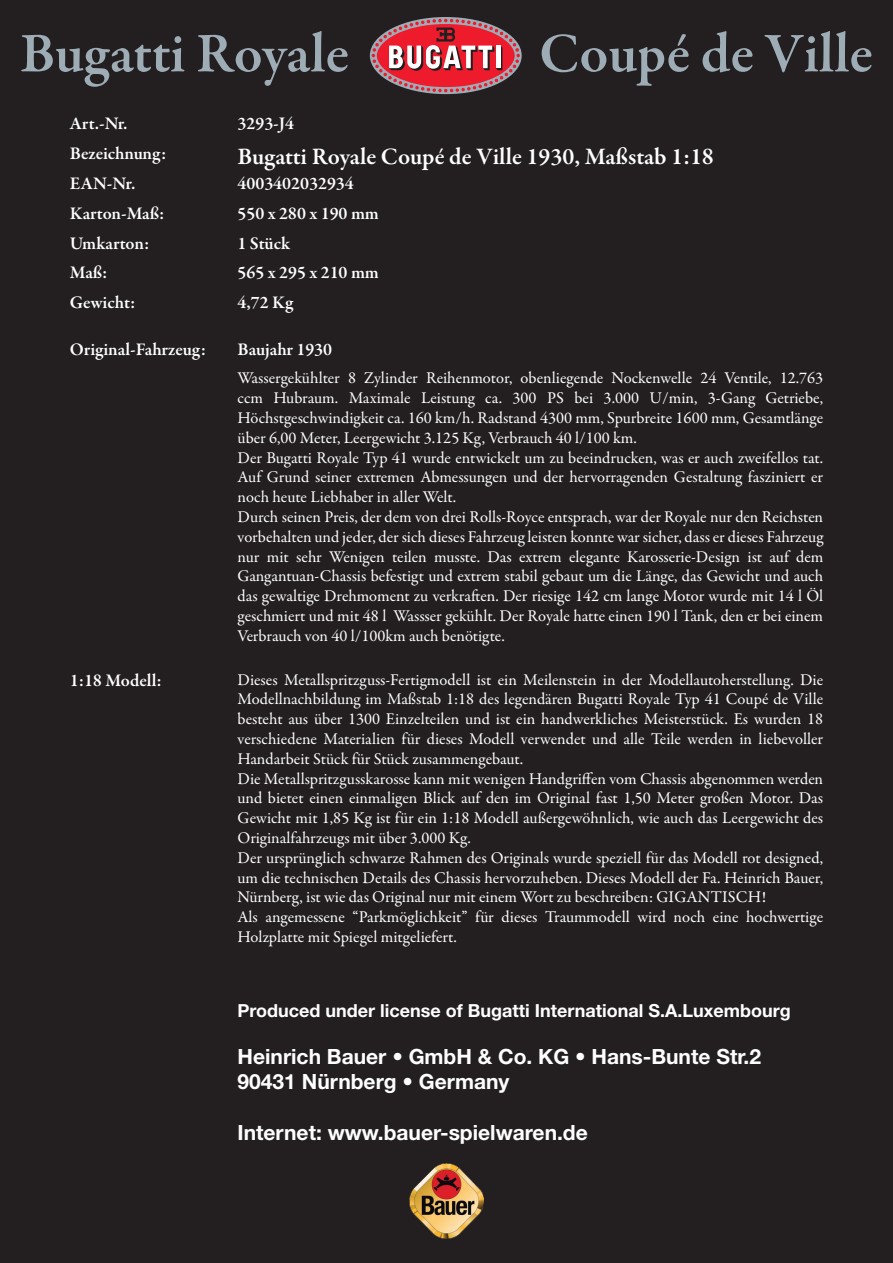
<style>
.page{position:relative;width:893px;height:1263px;background:#231f20}
.page>*{position:absolute;margin:0;border:0;box-sizing:border-box;transform-origin:0 0}
.t1{font:600 57px "Garamond Premr Pro";color:#9dacb5}
.t2{font:600 24px "Garamond Premr Pro";color:#fff}
.t3{font:700 21px/25.2px "Helvetica Neue";color:#fff}
.t4{font:600 18px "Garamond Premr Pro";color:#fff}
.t5{font:700 18px "Helvetica Neue";color:#fff}
.t6{font:16.5px/19.8px "Garamond Premr Pro";color:#fff}
</style>
<div class="page">
<svg style="left:370px;top:17px;width:152px;height:77px"></svg>
<img style="left:409px;top:1163px;width:75px;height:75px">
<h1 class="t1" style="left:20px;top:19px;width:331px">Bugatti Royale</h1>
<h1 class="t1" style="left:539px;top:19px;width:336px">Coupé de Ville</h1>
<p class="t4" style="left:70px;top:113px;width:59px">Art.-Nr.</p>
<p class="t4" style="left:238px;top:113px;width:58px">3293-J4</p>
<p class="t4" style="left:70px;top:143px;width:98px">Bezeichnung:</p>
<h2 class="t2" style="left:238px;top:142px;width:478px">Bugatti Royale Coupé de Ville 1930, Maßstab 1:18</h2>
<p class="t4" style="left:70px;top:173px;width:67px">EAN-Nr.</p>
<p class="t4" style="left:238px;top:173px;width:118px">4003402032934</p>
<p class="t4" style="left:70px;top:202px;width:96px">Karton-Maß:</p>
<p class="t4" style="left:238px;top:202px;width:143px">550 x 280 x 190 mm</p>
<p class="t4" style="left:70px;top:232px;width:81px">Umkarton:</p>
<p class="t4" style="left:238px;top:232px;width:54px">1 Stück</p>
<p class="t4" style="left:70px;top:262px;width:39px">Maß:</p>
<p class="t4" style="left:238px;top:262px;width:143px">565 x 295 x 210 mm</p>
<p class="t4" style="left:70px;top:292px;width:67px">Gewicht:</p>
<p class="t4" style="left:238px;top:292px;width:57px">4,72 Kg</p>
<p class="t4" style="left:70px;top:338px;width:138px">Original-Fahrzeug:</p>
<p class="t4" style="left:238px;top:338px;width:96px">Baujahr 1930</p>
<p class="t6" style="left:238px;top:369px;width:587px">Wassergekühlter 8 Zylinder Reihenmotor, obenliegende Nockenwelle 24 Ventile, 12.763 ccm Hubraum. Maximale Leistung ca. 300 PS bei 3.000 U/min, 3-Gang Getriebe, Höchstgeschwindigkeit ca. 160 km/h. Radstand 4300 mm, Spurbreite 1600 mm, Gesamtlänge über 6,00 Meter, Leergewicht 3.125 Kg, Verbrauch 40 l/100 km.<br>Der Bugatti Royale Typ 41 wurde entwickelt um zu beeindrucken, was er auch zweifellos tat.<br>Auf Grund seiner extremen Abmessungen und der hervorragenden Gestaltung fasziniert er noch heute Liebhaber in aller Welt.<br>Durch seinen Preis, der dem von drei Rolls-Royce entsprach, war der Royale nur den Reichsten vorbehalten und jeder, der sich dieses Fahrzeug leisten konnte war sicher, dass er dieses Fahrzeug nur mit sehr Wenigen teilen musste. Das extrem elegante Karosserie-Design ist auf dem Gangantuan-Chassis befestigt und extrem stabil gebaut um die Länge, das Gewicht und auch das gewaltige Drehmoment zu verkraften. Der riesige 142 cm lange Motor wurde mit 14 l Öl geschmiert und mit 48 l Wassser gekühlt. Der Royale hatte einen 190 l Tank, den er bei einem Verbrauch von 40 l/100km auch benötigte.</p>
<p class="t4" style="left:70px;top:669px;width:94px">1:18 Modell:</p>
<p class="t6" style="left:238px;top:670px;width:587px">Dieses Metallspritzguss-Fertigmodell ist ein Meilenstein in der Modellautoherstellung. Die Modellnachbildung im Maßstab 1:18 des legendären Bugatti Royale Typ 41 Coupé de Ville besteht aus über 1300 Einzelteilen und ist ein handwerkliches Meisterstück. Es wurden 18 verschiedene Materialien für dieses Modell verwendet und alle Teile werden in liebevoller Handarbeit Stück für Stück zusammengebaut.<br>Die Metallspritzgusskarosse kann mit wenigen Handgriffen vom Chassis abgenommen werden und bietet einen einmaligen Blick auf den im Original fast 1,50 Meter großen Motor. Das Gewicht mit 1,85 Kg ist für ein 1:18 Modell außergewöhnlich, wie auch das Leergewicht des Originalfahrzeugs mit über 3.000 Kg.<br>Der ursprünglich schwarze Rahmen des Originals wurde speziell für das Modell rot designed, um die technischen Details des Chassis hervorzuheben. Dieses Modell der Fa. Heinrich Bauer, Nürnberg, ist wie das Original nur mit einem Wort zu beschreiben: GIGANTISCH!<br>Als angemessene “Parkmöglichkeit” für dieses Traummodell wird noch eine hochwertige Holzplatte mit Spiegel mitgeliefert.</p>
<p class="t5" style="left:238px;top:1000px;width:555px">Produced under license of Bugatti International S.A.Luxembourg</p>
<p class="t3" style="left:238px;top:1044px;width:525px">Heinrich Bauer • GmbH &amp; Co. KG • Hans-Bunte Str.2<br>90431 Nürnberg • Germany</p>
<p class="t3" style="left:238px;top:1119px;width:352px">Internet: www.bauer-spielwaren.de</p>
</div>
